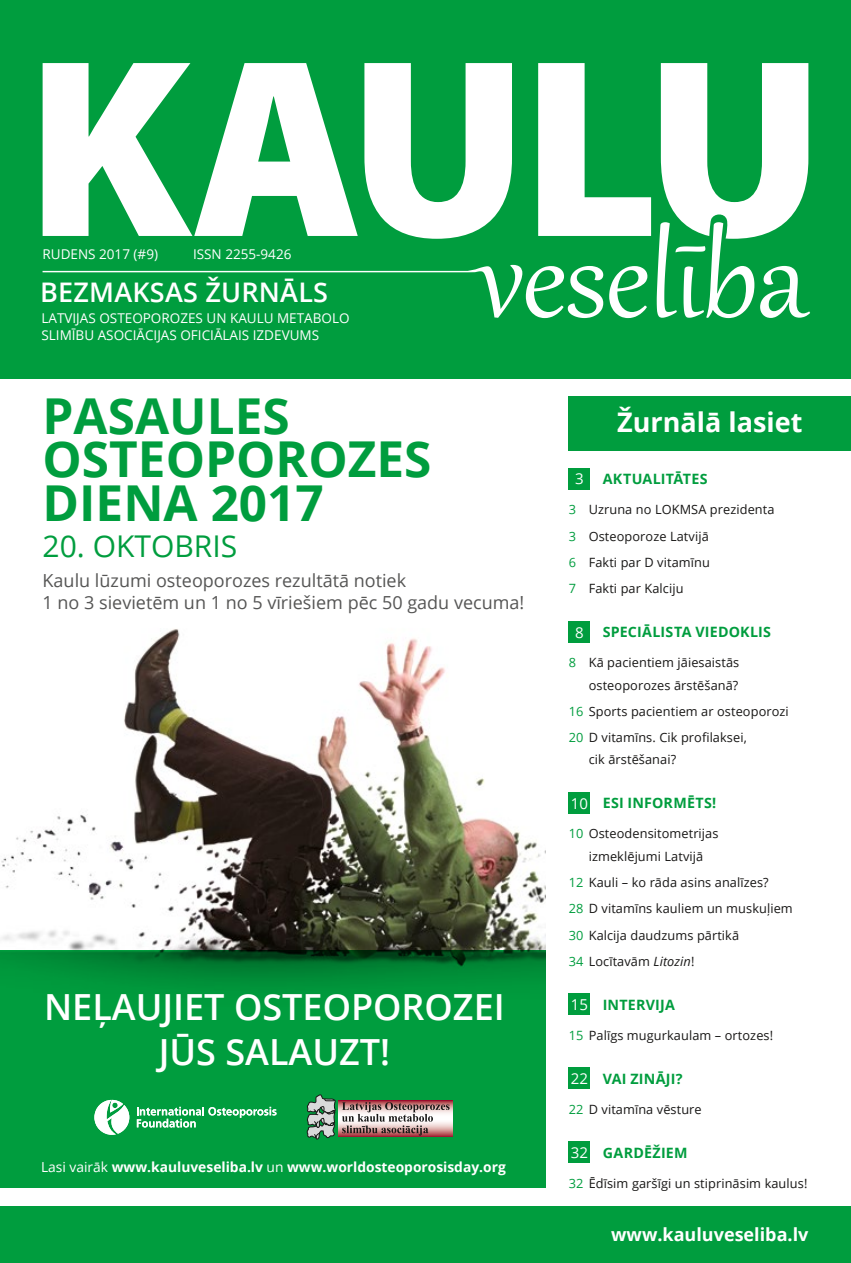
<style>
.page{position:relative;width:851px;height:1263px;background:#fff}
.page>*{position:absolute;margin:0;border:0;box-sizing:border-box;transform-origin:0 0}
.t1{font:900 256.5px "Myriad Pro";letter-spacing:-.035em;color:#fff}
.t2{font:700 49.5px/43.5px "Open Sans";color:#009d3e}
.t3{font:600 36px/45px "Open Sans";color:#fff;text-align:center}
.t4{font:30px "Open Sans";color:#009d3e}
.t5{font:600 27px "Open Sans";letter-spacing:.01em;color:#fff}
.t6{font:700 27px "Open Sans";color:#fff}
.t7{font:18px/21.6px "Open Sans";color:#565655}
.t8{font:700 18px "Open Sans";color:#fff}
.t9{font:15px "Open Sans";color:#fff}
.t10{font:700 14.25px "Open Sans";letter-spacing:.015em;color:#009d3e}
.t11{font:700 13.8px "Open Sans";color:#fff}
.t12{font:13.5px/16.5px "Open Sans";color:#fff}
.t13{font:12.75px/26.4px "Open Sans";letter-spacing:.005em;color:#181716}
.s1{font-weight:400}
.s2{color:#009d3e}
.s3{font-weight:400;font-size:15px;color:#fff}
.s4{font-style:italic}
</style>
<div class="page">
<img style="left:0;top:378px;width:545px;height:572px">
<div style="left:0;top:950px;width:545px;height:238px;background:#009d3e"></div>
<div style="left:568px;top:396px;width:282px;height:54px;background:#009d3e"></div>
<div style="left:0;top:1206px;width:850px;height:57px;background:#009d3e"></div>
<div style="left:568px;top:468px;width:22px;height:21px;background:#009d3e"></div>
<div style="left:568px;top:621px;width:22px;height:21px;background:#009d3e"></div>
<div style="left:568px;top:792px;width:22px;height:21px;background:#009d3e"></div>
<div style="left:568px;top:994px;width:22px;height:21px;background:#009d3e"></div>
<div style="left:568px;top:1068px;width:22px;height:21px;background:#009d3e"></div>
<div style="left:568px;top:1142px;width:22px;height:21px;background:#009d3e"></div>
<div style="left:0;top:0;width:850px;height:378px;background:#009d3e"></div>
<svg style="left:43px;top:222px;width:767px;height:96px"></svg>
<svg style="left:338px;top:1100px;width:114px;height:37px"></svg>
<svg style="left:306px;top:1094px;width:30px;height:45px"></svg>
<svg style="left:342px;top:1102px;width:107px;height:33px;background:#b89c9b"></svg>
<svg style="left:137px;top:1107px;width:139px;height:20px"></svg>
<svg style="left:94px;top:1100px;width:35px;height:35px"></svg>
<h1 class="t1" style="left:27px;top:-22px;width:798px">KAULU</h1>
<h3 class="t5" style="left:40px;top:274px;width:289px">BEZMAKSAS ŽURNĀLS</h3>
<p class="t12" style="left:43px;top:246px;width:117px">RUDENS 2017 (#9)</p>
<p class="t12" style="left:193px;top:246px;width:100px">ISSN 2255-9426</p>
<p class="t12" style="left:41px;top:310px;width:309px">LATVIJAS OSTEOPOROZES UN KAULU METABOLO<br>SLIMĪBU ASOCIĀCIJAS OFICIĀLAIS IZDEVUMS</p>
<h2 class="t2" style="left:43px;top:393px;width:390px">PASAULES<br>OSTEOPOROZES<br>DIENA 2017</h2>
<h3 class="t4" style="left:43px;top:525px;width:196px">20. OKTOBRIS</h3>
<h3 class="t7" style="left:43px;top:569px;width:483px">Kaulu lūzumi osteoporozes rezultātā notiek<br>1 no 3 sievietēm un 1 no 5 vīriešiem pēc 50 gadu vecuma!</h3>
<h3 class="t3" style="left:44px;top:983px;width:462px">NEĻAUJIET OSTEOPOROZEI<br>JŪS SALAUZT!</h3>
<p class="t11" style="left:41px;top:1157px;width:466px"><span class="s1">Lasi vairāk</span> www.kauluveseliba.lv <span class="s1">un</span> www.worldosteoporosisday.org</p>
<h3 class="t6" style="left:617px;top:403px;width:187px">Žurnālā lasiet</h3>
<p class="t9" style="left:575px;top:469px;width:10px">3</p>
<p class="t10" style="left:602px;top:468px;width:106px">AKTUALITĀTES</p>
<p class="t13" style="left:568px;top:496px;width:207px"><span class="s2">3</span> Uzruna no LOKMSA prezidenta<br><span class="s2">3</span> Osteoporoze Latvijā<br><span class="s2">6</span> Fakti par D vitamīnu<br><span class="s2">7</span> Fakti par Kalciju</p>
<p class="t9" style="left:575px;top:622px;width:10px">8</p>
<p class="t10" style="left:602px;top:622px;width:170px">SPECIĀLISTA VIEDOKLIS</p>
<p class="t13" style="left:568px;top:651px;width:172px;line-height:22px;text-align:right"><span class="s2">8</span> Kā pacientiem jāiesaistās osteoporozes ārstēšanā?</p>
<p class="t13" style="left:568px;top:698px;width:221px"><span class="s2">16</span> Sports pacientiem ar osteoporozi<br><span class="s2">20</span> D vitamīns. Cik profilaksei,</p>
<p class="t13" style="left:588px;top:746px;width:89px">cik ārstēšanai?</p>
<p class="t10" style="left:570px;top:793px;width:147px"><span class="s3">10</span> ESI INFORMĒTS!</p>
<p class="t13" style="left:568px;top:822px;width:151px;line-height:22px;text-align:center"><span class="s2">10</span> Osteodensitometrijas izmeklējumi Latvijā</p>
<p class="t13" style="left:568px;top:869px;width:225px"><span class="s2">12</span> Kauli – ko rāda asins analīzes?<br><span class="s2">28</span> D vitamīns kauliem un muskuļiem<br><span class="s2">30</span> Kalcija daudzums pārtikā<br><span class="s2">34</span> Locītavām <span class="s4">Litozin</span>!</p>
<p class="t10" style="left:570px;top:994px;width:106px"><span class="s3">15</span> INTERVIJA</p>
<p class="t13" style="left:568px;top:1022px;width:206px"><span class="s2">15</span> Palīgs mugurkaulam – ortozes!</p>
<p class="t10" style="left:570px;top:1068px;width:113px"><span class="s3">22</span> VAI ZINĀJI?</p>
<p class="t13" style="left:568px;top:1096px;width:134px"><span class="s2">22</span> D vitamīna vēsture</p>
<p class="t10" style="left:570px;top:1142px;width:118px"><span class="s3">32</span> GARDĒŽIEM</p>
<p class="t13" style="left:568px;top:1170px;width:240px"><span class="s2">32</span> Ēdīsim garšīgi un stiprināsim kaulus!</p>
<h3 class="t8" style="left:611px;top:1222px;width:199px">www.kauluveseliba.lv</h3>
</div>
